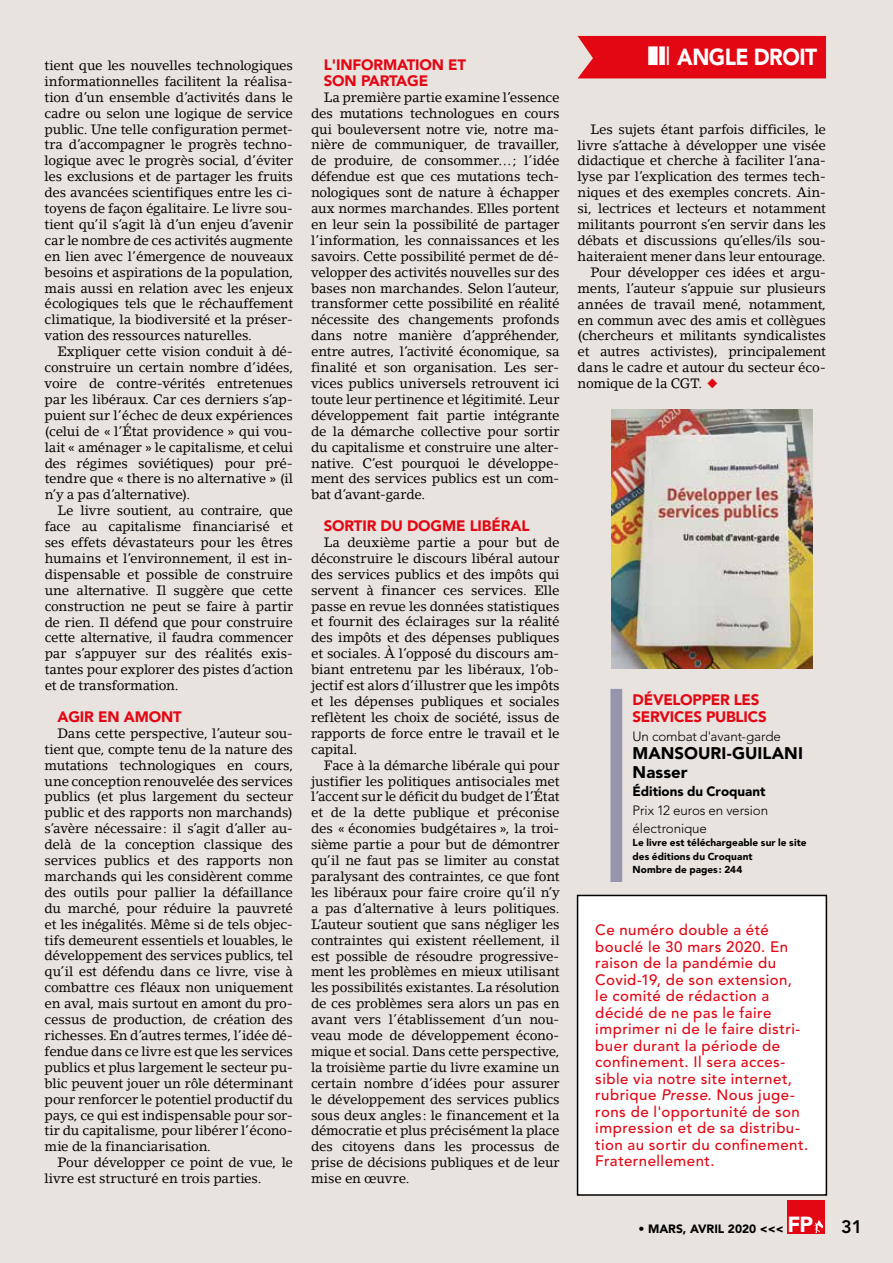
<style>
.page{position:relative;width:893px;height:1263px;background:#e8e3df}
.page>*{position:absolute;margin:0;border:0;box-sizing:border-box;transform-origin:0 0}
.t1{font:900 23.1px "Avenir LT Std";letter-spacing:-.025em;color:#fff;scale:.91 1}
.t2{font:800 18px "Avenir LT Std";color:#000}
.t3{font:900 16.8px/18.5px "Avenir LT Std";color:#000}
.t4{font:900 15.15px/17.7px "Avenir LT Std";letter-spacing:-.015em;color:#e30613}
.t5{font:500 15px/16.5px "Avenir LT Std";letter-spacing:.03em;color:#e30613}
.t6{font:900 15px/15.9px "Avenir LT Std";letter-spacing:-.01em;color:#e30613}
.t7{font:13.5px/15.9px "Lino Letter Std";letter-spacing:-.015em;color:#000;text-align:justify}
.t8{font:300 13.35px/18.5px "Avenir LT Std";letter-spacing:-.01em;color:#000}
.t9{font:900 13.35px "Avenir LT Std";letter-spacing:-.005em;color:#000}
.t10{font:900 12px "Avenir LT Std";color:#000}
.t11{font:900 10.05px/13.4px "Avenir LT Std";letter-spacing:.005em;color:#000}
.s1{color:#e30613}
.s2{font-style:italic}
.s3{font-size:21.75px;color:#fff}
</style>
<div class="page">
<div style="left:788px;top:1200px;width:37px;height:33px;background:#e30613"></div>
<svg style="left:814px;top:1220px;width:9px;height:13px"></svg>
<div style="left:610px;top:689px;width:12px;height:193px;background:#9695ad"></div>
<div style="left:578px;top:895px;width:248px;height:300px;background:#fff"></div>
<div style="left:577px;top:895px;width:250px;height:301px;border:2px solid #000"></div>
<img style="left:612px;top:409px;width:200px;height:259px">
<div style="left:578px;top:36px;width:248px;height:42px;background:#e30613"></div>
<p class="t7" style="left:45px;top:57px;width:250px">tient que les nouvelles technologiques</p>
<p class="t7" style="left:45px;top:73px;width:250px">informationnelles facilitent la réalisa&shy;tion d’un ensemble d’activités dans le cadre ou selon une logique de service public. Une telle configuration permet&shy;tra d’accompagner le progrès techno&shy;logique avec le progrès social, d’éviter les exclusions et de partager les fruits des avancées scientifiques entre les ci&shy;toyens de façon égalitaire. Le livre sou&shy;tient qu’il s’agit là d’un enjeu d’avenir car le nombre de ces activités augmente en lien avec l’émergence de nouveaux besoins et aspirations de la population, mais aussi en relation avec les enjeux écologiques tels que le réchauffement climatique, la biodiversité et la préser&shy;vation des ressources naturelles.</p>
<p class="t7" style="left:45px;top:343px;width:250px;text-indent:13px">Expliquer cette vision conduit à dé&shy;construire un certain nombre d’idées, voire de contre-vérités entretenues par les libéraux. Car ces derniers s’ap&shy;puient sur l’échec de deux expériences (celui de « l’État providence » qui vou&shy;lait « aménager » le capitalisme, et celui des régimes soviétiques) pour pré&shy;tendre que « there is no alternative » (il n’y a pas d’alternative).</p>
<p class="t7" style="left:45px;top:502px;width:250px;text-indent:13px">Le livre soutient, au contraire, que face au capitalisme financiarisé et ses effets dévastateurs pour les êtres humains et l’environnement, il est in&shy;dispensable et possible de construire une alternative. Il suggère que cette construction ne peut se faire à partir de rien. Il défend que pour construire cette alternative, il faudra commencer par s’appuyer sur des réalités exis&shy;tantes pour explorer des pistes d’action et de transformation.</p>
<p class="t6" style="left:57px;top:709px;width:126px">AGIR EN AMONT</p>
<p class="t7" style="left:45px;top:725px;width:250px;text-indent:13px">Dans cette perspective, l’auteur sou&shy;tient que, compte tenu de la nature des mutations technologiques en cours, une conception renouvelée des services publics (et plus largement du secteur public et des rapports non marchands) s’avère nécessaire: il s’agit d’aller au&shy;delà de la conception classique des services publics et des rapports non marchands qui les considèrent comme des outils pour pallier la défaillance du marché, pour réduire la pauvreté et les inégalités. Même si de tels objec&shy;tifs demeurent essentiels et louables, le développement des services publics, tel qu’il est défendu dans ce livre, vise à combattre ces fléaux non uniquement en aval, mais surtout en amont du pro&shy;cessus de production, de création des richesses. En d’autres termes, l’idée dé&shy;fendue dans ce livre est que les services publics et plus largement le secteur pu&shy;blic peuvent jouer un rôle déterminant pour renforcer le potentiel productif du pays, ce qui est indispensable pour sor&shy;tir du capitalisme, pour libérer l’écono&shy;mie de la financiarisation.</p>
<p class="t7" style="left:45px;top:1154px;width:250px;text-indent:13px">Pour développer ce point de vue, le livre est structuré en trois parties.</p>
<p class="t6" style="left:324px;top:57px;width:144px">L'INFORMATION ET<br>SON PARTAGE</p>
<p class="t7" style="left:311px;top:89px;width:250px;text-indent:13px">La première partie examine l’essence des mutations technologues en cours qui bouleversent notre vie, notre ma&shy;nière de communiquer, de travailler, de produire, de consommer…; l’idée défendue est que ces mutations tech&shy;nologiques sont de nature à échapper aux normes marchandes. Elles portent en leur sein la possibilité de partager l’information, les connaissances et les savoirs. Cette possibilité permet de dé&shy;velopper des activités nouvelles sur des bases non marchandes. Selon l’auteur, transformer cette possibilité en réalité nécessite des changements profonds dans notre manière d’appréhender, entre autres, l’activité économique, sa finalité et son organisation. Les ser&shy;vices publics universels retrouvent ici toute leur pertinence et légitimité. Leur développement fait partie intégrante de la démarche collective pour sortir du capitalisme et construire une alter&shy;native. C’est pourquoi le développe&shy;ment des services publics est un com&shy;bat d’avant-garde.</p>
<p class="t6" style="left:324px;top:518px;width:207px">SORTIR DU DOGME LIBÉRAL</p>
<p class="t7" style="left:311px;top:534px;width:250px;text-indent:13px">La deuxième partie a pour but de déconstruire le discours libéral autour des services publics et des impôts qui servent à financer ces services. Elle passe en revue les données statistiques et fournit des éclairages sur la réalité des impôts et des dépenses publiques et sociales. À l’opposé du discours am&shy;biant entretenu par les libéraux, l’ob&shy;jectif est alors d’illustrer que les impôts et les dépenses publiques et sociales reflètent les choix de société, issus de rapports de force entre le travail et le capital.</p>
<p class="t7" style="left:311px;top:757px;width:250px;text-indent:13px">Face à la démarche libérale qui pour justifier les politiques antisociales met l’accent sur le déficit du budget de l’État et de la dette publique et préconise des « économies budgétaires », la troi&shy;sième partie a pour but de démontrer qu’il ne faut pas se limiter au constat paralysant des contraintes, ce que font les libéraux pour faire croire qu’il n’y a pas d’alternative à leurs politiques.<br>L’auteur soutient que sans négliger les contraintes qui existent réellement, il est possible de résoudre progressive&shy;ment les problèmes en mieux utilisant les possibilités existantes. La résolution de ces problèmes sera alors un pas en avant vers l’établissement d’un nou&shy;veau mode de développement écono&shy;mique et social. Dans cette perspective, la troisième partie du livre examine un certain nombre d’idées pour assurer le développement des services publics sous deux angles: le financement et la démocratie et plus précisément la place des citoyens dans les processus de prise de décisions publiques et de leur mise en œuvre.</p>
<h1 class="t1" style="left:677px;top:43px;width:155px">ANGLE DROIT</h1>
<p class="t7" style="left:590px;top:121px;width:237px">Les sujets étant parfois difficiles, le</p>
<p class="t7" style="left:578px;top:137px;width:250px">livre s’attache à développer une visée</p>
<p class="t7" style="left:578px;top:153px;width:250px">didactique et cherche à faciliter l’ana-</p>
<p class="t7" style="left:578px;top:169px;width:250px">lyse par l’explication des termes tech-</p>
<p class="t7" style="left:578px;top:185px;width:250px">niques et des exemples concrets. Ain-</p>
<p class="t7" style="left:578px;top:200px;width:250px">si, lectrices et lecteurs et notamment</p>
<p class="t7" style="left:578px;top:216px;width:250px">militants pourront s’en servir dans les</p>
<p class="t7" style="left:578px;top:232px;width:250px">débats et discussions qu’elles/ils sou-</p>
<p class="t7" style="left:578px;top:248px;width:250px">haiteraient mener dans leur entourage.</p>
<p class="t7" style="left:590px;top:264px;width:237px">Pour développer ces idées et argu-</p>
<p class="t7" style="left:578px;top:280px;width:250px">ments, l’auteur s’appuie sur plusieurs</p>
<p class="t7" style="left:578px;top:296px;width:250px">années de travail mené, notamment,</p>
<p class="t7" style="left:578px;top:312px;width:250px">en commun avec des amis et collègues</p>
<p class="t7" style="left:578px;top:328px;width:250px">(chercheurs et militants syndicalistes</p>
<p class="t7" style="left:578px;top:344px;width:250px">et autres activistes), principalement</p>
<p class="t7" style="left:578px;top:359px;width:250px">dans le cadre et autour du secteur éco-</p>
<p class="t7" style="left:578px;top:375px;width:142px">nomique de la CGT. <span class="s1">◆</span></p>
<p class="t4" style="left:633px;top:690px;width:136px">DÉVELOPPER LES<br>SERVICES PUBLICS</p>
<p class="t8" style="left:633px;top:727px;width:150px">Un combat d'avant-garde</p>
<p class="t3" style="left:633px;top:744px;width:172px">MANSOURI-GUILANI<br>Nasser</p>
<p class="t9" style="left:633px;top:783px;width:134px">Éditions du Croquant</p>
<p class="t8" style="left:633px;top:801px;width:137px">Prix 12 euros en version électronique</p>
<p class="t11" style="left:633px;top:836px;width:175px">Le livre est téléchargeable sur le site des éditions du Croquant<br>Nombre de pages: 244</p>
<p class="t5" style="left:595px;top:922px;width:214px">Ce numéro double a été bouclé le 30 mars 2020. En raison de la pandémie du<br>Covid-19, de son extension, le comité de rédaction a décidé de ne pas le faire imprimer ni de le faire distri&shy;buer durant la période de confinement. Il sera acces&shy;sible via notre site internet, rubrique <span class="s2">Presse</span>. Nous juge&shy;rons de l'opportunité de son impression et de sa distribu&shy;tion au sortir du confinement.<br>Fraternellement.</p>
<p class="t10" style="left:638px;top:1222px;width:176px">• MARS, AVRIL 2020 &lt;&lt;&lt; <span class="s3">FP</span></p>
<h2 class="t2" style="left:841px;top:1216px;width:23px">31</h2>
</div>
